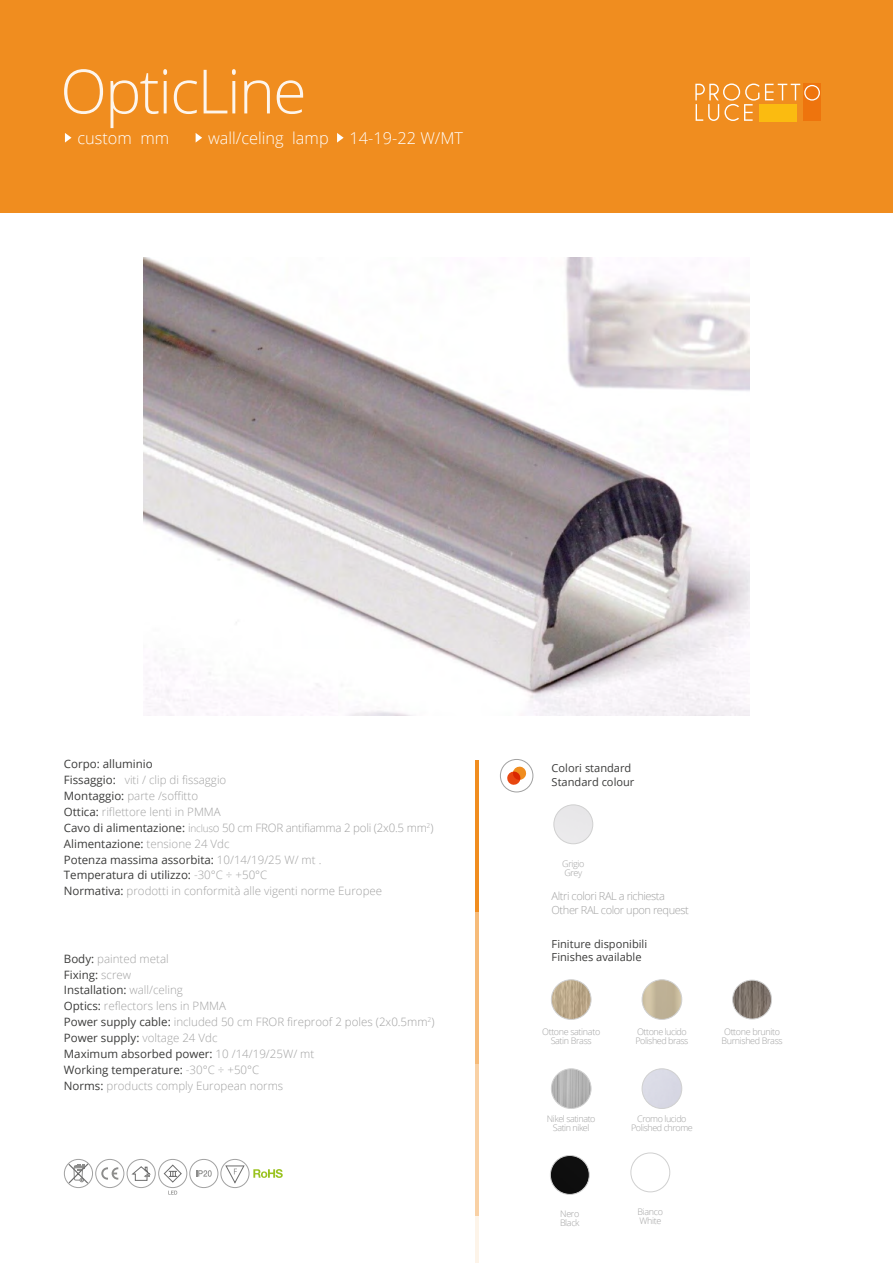
<style>
.page{position:relative;width:893px;height:1263px;background:#fff}
.page>*{position:absolute;margin:0;border:0;box-sizing:border-box;transform-origin:0 0}
.t1{font:300 61.05px "Open Sans";letter-spacing:-.03em;color:#fff}
.t2{font:300 16.35px "Open Sans";color:#fff}
.t3{font:300 11.55px/15.9px "Open Sans";color:#a1a1a1}
.t4{font:11.1px "Open Sans";color:#3c3c3b}
.t5{font:300 11.1px "Open Sans";letter-spacing:-.04em;color:#a1a1a1}
.t6{font:300 9px/9px "Open Sans";letter-spacing:-.04em;color:#a1a1a1;text-align:center}
.s1{font-weight:400;color:#3c3c3b}
.s2{font-size:10.05px}
</style>
<div class="page">
<hr style="left:475px;top:761px;width:4px;height:152px;background:#f08d1f">
<hr style="left:475px;top:913px;width:4px;height:152px;background:#f6bb79">
<hr style="left:475px;top:1065px;width:4px;height:152px;background:#f9d1a5">
<hr style="left:475px;top:1217px;width:4px;height:46px;background:#fdf4e9">
<div style="left:0;top:0;width:893px;height:212px;background:#f08d1f"></div>
<svg style="left:65px;top:133px;width:7px;height:10px"></svg>
<svg style="left:196px;top:133px;width:6px;height:10px"></svg>
<svg style="left:337px;top:133px;width:7px;height:10px"></svg>
<div style="left:803px;top:83px;width:18px;height:38px;background:#ee740d"></div>
<svg style="left:695px;top:83px;width:125px;height:38px"></svg>
<img style="left:631px;top:1153px;width:39px;height:39px;border-radius:19px">
<div style="left:631px;top:1153px;width:39px;height:39px;border:1px solid #d0d0d0;border-radius:50%"></div>
<img style="left:554px;top:805px;width:39px;height:39px;border-radius:19px">
<div style="left:554px;top:805px;width:39px;height:39px;border:1px solid #d0d0d0;border-radius:50%"></div>
<img style="left:550px;top:1155px;width:39px;height:39px;border-radius:19px">
<div style="left:550px;top:1155px;width:39px;height:39px;border:1px solid #d0d0d0;border-radius:50%"></div>
<img style="left:733px;top:980px;width:38px;height:39px;border-radius:19px">
<div style="left:732px;top:980px;width:40px;height:39px;border:1px solid #d0d0d0;border-radius:50%"></div>
<div style="left:642px;top:1069px;width:40px;height:39px;border:1px solid #d0d0d0;border-radius:50%"></div>
<img style="left:551px;top:980px;width:40px;height:39px;border-radius:20px">
<div style="left:551px;top:979px;width:40px;height:40px;border:1px solid #d0d0d0;border-radius:50%"></div>
<img style="left:551px;top:1069px;width:40px;height:39px;border-radius:20px">
<div style="left:551px;top:1069px;width:40px;height:39px;border:1px solid #d0d0d0;border-radius:50%"></div>
<img style="left:642px;top:980px;width:40px;height:39px;border-radius:20px">
<div style="left:642px;top:979px;width:40px;height:40px;border:1px solid #d0d0d0;border-radius:50%"></div>
<div style="left:500px;top:759px;width:33px;height:33px;border:1px solid #a1a1a1;border-radius:50%"></div>
<svg style="left:507px;top:766px;width:20px;height:19px"></svg>
<svg style="left:168px;top:1191px;width:9px;height:3px"></svg>
<svg style="left:130px;top:1165px;width:21px;height:16px"></svg>
<svg style="left:196px;top:1170px;width:16px;height:7px"></svg>
<svg style="left:163px;top:1164px;width:19px;height:19px"></svg>
<svg style="left:225px;top:1165px;width:20px;height:18px"></svg>
<svg style="left:253px;top:1169px;width:30px;height:9px"></svg>
<svg style="left:101px;top:1167px;width:17px;height:12px"></svg>
<div style="left:95px;top:1159px;width:29px;height:29px;border:1px solid #a1a1a1;border-radius:50%"></div>
<div style="left:127px;top:1159px;width:29px;height:29px;border:1px solid #a1a1a1;border-radius:50%"></div>
<div style="left:158px;top:1159px;width:29px;height:29px;border:1px solid #a1a1a1;border-radius:50%"></div>
<div style="left:189px;top:1159px;width:29px;height:29px;border:1px solid #a1a1a1;border-radius:50%"></div>
<div style="left:220px;top:1159px;width:30px;height:29px;border:1px solid #a1a1a1;border-radius:50%"></div>
<svg style="left:67px;top:1162px;width:23px;height:23px"></svg>
<div style="left:64px;top:1159px;width:29px;height:29px;border:1px solid #a1a1a1;border-radius:50%"></div>
<img style="left:143px;top:257px;width:607px;height:458px">
<h1 class="t1" style="left:60px;top:49px;width:248px">OpticLine</h1>
<p class="t2" style="left:77px;top:127px;width:93px">custom mm</p>
<p class="t2" style="left:208px;top:127px;width:122px">wall/celing lamp</p>
<p class="t2" style="left:350px;top:127px;width:115px">14-19-22 W/MT</p>
<p class="t3" style="left:64px;top:756px;width:371px"><span class="s1">Corpo:</span> <span class="s1">alluminio<br></span><span class="s1">Fissaggio:</span> viti / clip di fissaggio<br><span class="s1">Montaggio:</span> parte /soffitto<br><span class="s1">Ottica:</span> riflettore lenti in PMMA<br><span class="s1">Cavo di alimentazione:</span> i<span class="s2">nclus</span>o 50 cm FROR antifiamma 2 poli (2x0.5 mm<sup>2</sup>)<br><span class="s1">Alimentazione:</span> tensione 24 Vdc<br><span class="s1">Potenza massima assorbita:</span> 10/14/19/25 W/ mt .<br><span class="s1">Temperatura di utilizzo:</span> -30°C ÷ +50°C<br><span class="s1">Normativa:</span> prodotti in conformità alle vigenti norme Europee</p>
<p class="t3" style="left:64px;top:950px;width:372px"><span class="s1">Body:</span> painted metal<br><span class="s1">Fixing:</span> screw<br><span class="s1">Installation:</span> wall/celing<br><span class="s1">Optics:</span> reflectors lens in PMMA<br><span class="s1">Power supply cable:</span> included 50 cm FROR fireproof 2 poles (2x0.5mm<sup>2</sup>)<br><span class="s1">Power supply:</span> voltage 24 Vdc<br><span class="s1">Maximum absorbed power:</span> 10 /14/19/25W/ mt<br><span class="s1">Working temperature:</span> -30°C ÷ +50°C<br><span class="s1">Norms:</span> products comply European norms</p>
<p class="t4" style="left:552px;top:760px;width:81px">Colori standard</p>
<p class="t4" style="left:552px;top:774px;width:84px">Standard colour</p>
<p class="t6" style="left:562px;top:859px;width:24px">Grigio</p>
<p class="t6" style="left:564px;top:868px;width:20px">Grey</p>
<p class="t5" style="left:552px;top:889px;width:115px">Altri colori RAL a richiesta</p>
<p class="t5" style="left:552px;top:902px;width:139px">Other RAL color upon request</p>
<p class="t4" style="left:552px;top:936px;width:97px">Finiture disponibili</p>
<p class="t4" style="left:552px;top:949px;width:91px">Finishes available</p>
<p class="t6" style="left:542px;top:1027px;width:60px">Ottone satinato</p>
<p class="t6" style="left:551px;top:1036px;width:43px">Satin Brass</p>
<p class="t6" style="left:547px;top:1114px;width:50px">Nikel satinato<br>Satin nikel</p>
<p class="t6" style="left:637px;top:1027px;width:51px">Ottone lucido</p>
<p class="t6" style="left:635px;top:1036px;width:54px">Polished brass</p>
<p class="t6" style="left:637px;top:1114px;width:51px">Cromo lucido</p>
<p class="t6" style="left:631px;top:1123px;width:63px">Polished chrome</p>
<p class="t6" style="left:724px;top:1027px;width:57px">Ottone brunito</p>
<p class="t6" style="left:721px;top:1036px;width:63px">Burnished Brass</p>
<p class="t6" style="left:560px;top:1209px;width:21px">Nero</p>
<p class="t6" style="left:560px;top:1218px;width:21px">Black</p>
<p class="t6" style="left:638px;top:1207px;width:27px">Bianco</p>
<p class="t6" style="left:639px;top:1216px;width:23px">White</p>
</div>
